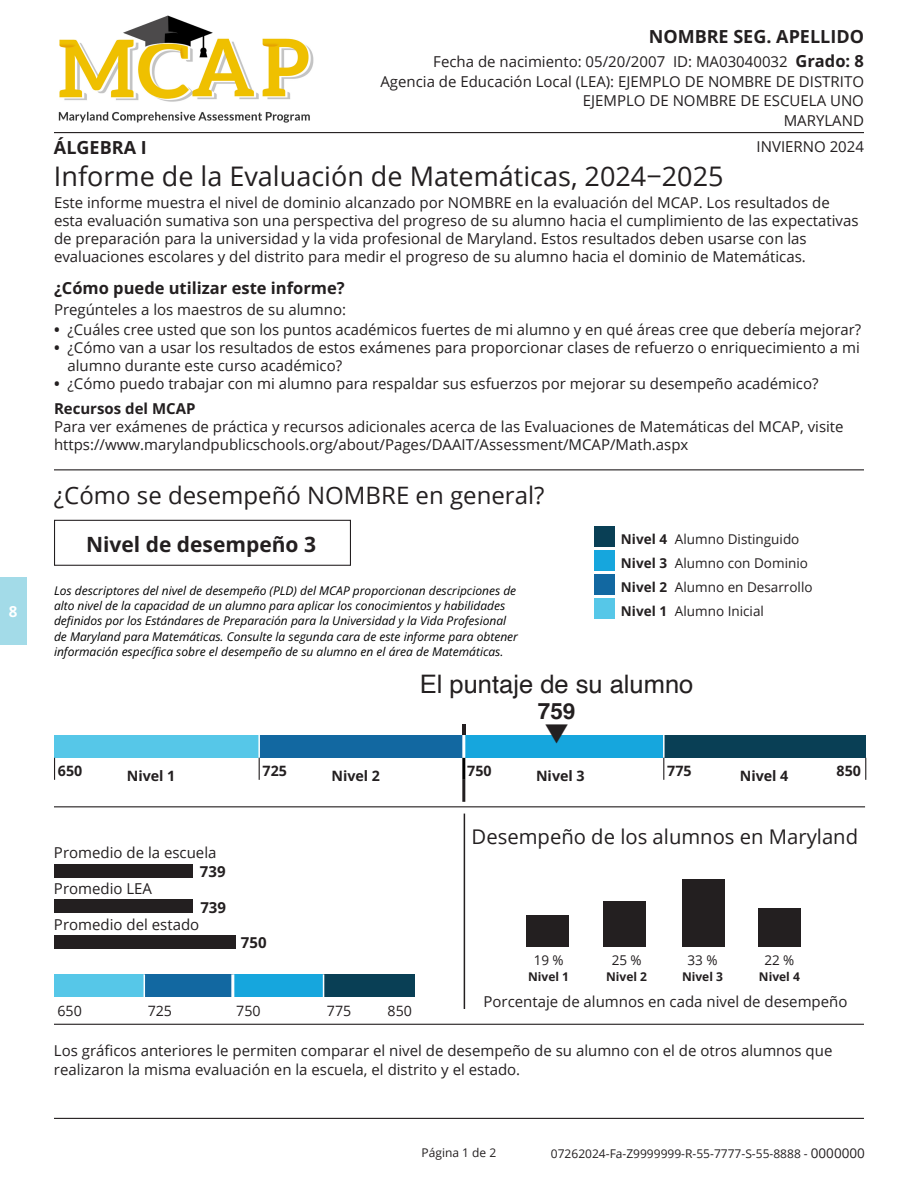
<style>
.page{position:relative;width:918px;height:1188px;background:#fff}
.page>*{position:absolute;margin:0;border:0;box-sizing:border-box;transform-origin:0 0}
.t1{font:27px "Open Sans";color:#231f20}
.t2{font:27px "MS Gothic";color:#231f20}
.t3{font:25.5px "Helvetica";color:#231f20}
.t4{font:24px "Open Sans";color:#231f20}
.t5{font:700 22.5px "Helvetica";color:#231f20}
.t6{font:700 21px "Open Sans";color:#231f20}
.t7{font:20.25px "Open Sans";color:#231f20}
.t8{font:700 18px "Open Sans";color:#231f20}
.t9{font:700 16.5px "Open Sans";color:#231f20}
.t10{font:700 15.15px "Open Sans";color:#fff}
.t11{font:15px/18px "Open Sans";color:#231f20}
.t12{font:700 15px "Open Sans";color:#231f20}
.t13{font:700 14.25px "Open Sans";color:#231f20}
.t14{font:14.25px "Open Sans";color:#231f20}
.t15{font:13.5px "Open Sans";color:#231f20}
.t16{font:italic 12px/15.5px "Open Sans";color:#000}
.t17{font:12px "Open Sans";color:#231f20}
.t18{font:700 12px "Open Sans";color:#231f20}
.s1{font-weight:700;font-size:16.5px}
.s2{font-weight:700}
.s3{font-size:13.5px}
</style>
<div class="page">
<div style="left:54px;top:520px;width:297px;height:46px;border:1px solid #231f20"></div>
<div style="left:0;top:578px;width:27px;height:67px;background:#a3dbe8"></div>
<hr style="left:54px;top:469px;width:810px;height:1px;background:#231f20">
<hr style="left:54px;top:1024px;width:810px;height:1px;background:#231f20">
<hr style="left:54px;top:1118px;width:810px;height:1px;background:#231f20">
<hr style="left:54px;top:132px;width:810px;height:1px;background:#231f20">
<hr style="left:54px;top:806px;width:811px;height:1px;background:#231f20">
<div style="left:594px;top:550px;width:20px;height:20px;background:#16a6dd"></div>
<div style="left:594px;top:574px;width:20px;height:20px;background:#1268a1"></div>
<div style="left:594px;top:527px;width:20px;height:20px;background:#093f55"></div>
<div style="left:594px;top:598px;width:20px;height:20px;background:#56c7e8"></div>
<div style="left:55px;top:735px;width:204px;height:23px;background:#56c7e8"></div>
<div style="left:259px;top:735px;width:205px;height:23px;background:#1268a1"></div>
<div style="left:464px;top:735px;width:200px;height:23px;background:#16a6dd"></div>
<div style="left:664px;top:735px;width:202px;height:23px;background:#093f55"></div>
<hr style="left:258px;top:735px;width:2px;height:23px;background:#fff">
<hr style="left:663px;top:735px;width:2px;height:23px;background:#fff">
<svg style="left:54px;top:758px;width:1px;height:22px"></svg>
<svg style="left:259px;top:758px;width:1px;height:22px"></svg>
<svg style="left:663px;top:758px;width:1px;height:22px"></svg>
<svg style="left:865px;top:758px;width:1px;height:22px"></svg>
<hr style="left:462px;top:758px;width:3px;height:22px;background:#000">
<hr style="left:462px;top:735px;width:3px;height:23px;background:#fff">
<hr style="left:462px;top:780px;width:3px;height:22px;background:#231f20">
<div style="left:54px;top:974px;width:90px;height:23px;background:#56c7e8"></div>
<div style="left:144px;top:974px;width:89px;height:23px;background:#1268a1"></div>
<div style="left:233px;top:974px;width:91px;height:23px;background:#16a6dd"></div>
<div style="left:324px;top:974px;width:91px;height:23px;background:#093f55"></div>
<svg style="left:144px;top:974px;width:1px;height:23px"></svg>
<svg style="left:323px;top:974px;width:1px;height:23px"></svg>
<hr style="left:231px;top:974px;width:3px;height:23px;background:#fff">
<hr style="left:464px;top:814px;width:1px;height:195px;background:#231f20">
<div style="left:526px;top:915px;width:43px;height:32px;background:#231f20"></div>
<div style="left:758px;top:908px;width:43px;height:39px;background:#231f20"></div>
<div style="left:682px;top:879px;width:43px;height:68px;background:#231f20"></div>
<div style="left:603px;top:902px;width:43px;height:45px;background:#231f20"></div>
<div style="left:54px;top:935px;width:181px;height:14px;background:#231f20"></div>
<div style="left:54px;top:900px;width:138px;height:13px;background:#231f20"></div>
<div style="left:54px;top:864px;width:138px;height:14px;background:#231f20"></div>
<img style="left:58px;top:15px;width:256px;height:108px">
<svg style="left:462px;top:724px;width:3px;height:11px"></svg>
<p class="t10" style="left:9px;top:601px;width:10px">8</p>
<p class="t8" style="left:649px;top:24px;width:217px">NOMBRE SEG. APELLIDO</p>
<p class="t11" style="left:433px;top:53px;width:432px">Fecha de nacimiento: 05/20/2007 ID: MA03040032 <span class="s1">Grado: 8</span></p>
<p class="t11" style="left:380px;top:72px;width:485px">Agencia de Educación Local (LEA): EJEMPLO DE NOMBRE DE DISTRITO</p>
<p class="t11" style="left:583px;top:92px;width:283px">EJEMPLO DE NOMBRE DE ESCUELA UNO</p>
<p class="t11" style="left:784px;top:111px;width:82px">MARYLAND</p>
<p class="t8" style="left:54px;top:134px;width:94px">ÁLGEBRA I</p>
<p class="t11" style="left:757px;top:137px;width:109px">INVIERNO 2024</p>
<p class="t1" style="left:54px;top:158px;width:671px">Informe de la Evaluación de Matemáticas, 2024−2025</p>
<p class="t11" style="left:54px;top:193px;width:806px">Este informe muestra el nivel de dominio alcanzado por NOMBRE en la evaluación del MCAP. Los resultados de esta evaluación sumativa son una perspectiva del progreso de su alumno hacia el cumplimiento de las expectativas de preparación para la universidad y la vida profesional de Maryland. Estos resultados deben usarse con las evaluaciones escolares y del distrito para medir el progreso de su alumno hacia el dominio de Matemáticas.</p>
<p class="t9" style="left:54px;top:276px;width:292px">¿Cómo puede utilizar este informe?</p>
<p class="t11" style="left:54px;top:300px;width:294px">Pregúnteles a los maestros de su alumno:</p>
<p class="t11" style="left:54px;top:320px;width:809px"><span class="s2">•</span> ¿Cuáles cree usted que son los puntos académicos fuertes de mi alumno y en qué áreas cree que debería mejorar?</p>
<p class="t11" style="left:68px;top:338px;width:794px;text-indent:-14px"><span class="s2">•</span> ¿Cómo van a usar los resultados de estos exámenes para proporcionar clases de refuerzo o enriquecimiento a mi alumno durante este curso académico?</p>
<p class="t11" style="left:54px;top:374px;width:766px"><span class="s2">•</span> ¿Cómo puedo trabajar con mi alumno para respaldar sus esfuerzos por mejorar su desempeño académico?</p>
<p class="t11" style="left:54px;top:400px;width:791px"><span class="s2">Recursos del MCAP<br></span>Para ver exámenes de práctica y recursos adicionales acerca de las Evaluaciones de Matemáticas del MCAP, visite https://www.marylandpublicschools.org/about/Pages/DAAIT/Assessment/MCAP/Math.aspx</p>
<p class="t4" style="left:54px;top:479px;width:492px">¿Cómo se desempeñó NOMBRE en general?</p>
<p class="t6" style="left:86px;top:530px;width:232px">Nivel de desempeño 3</p>
<p class="t16" style="left:54px;top:582px;width:466px">Los descriptores del nivel de desempeño (PLD) del MCAP proporcionan descripciones de alto nivel de la capacidad de un alumno para aplicar los conocimientos y habilidades definidos por los Estándares de Preparación para la Universidad y la Vida Profesional de Maryland para Matemáticas. Consulte la segunda cara de este informe para obtener información específica sobre el desempeño de su alumno en el área de Matemáticas.</p>
<p class="t15" style="left:621px;top:530px;width:180px"><span class="s2">Nivel 4</span> Alumno Distinguido</p>
<p class="t15" style="left:621px;top:554px;width:188px"><span class="s2">Nivel 3</span> Alumno con Dominio</p>
<p class="t15" style="left:621px;top:578px;width:193px"><span class="s2">Nivel 2</span> Alumno en Desarrollo</p>
<p class="t15" style="left:621px;top:602px;width:144px"><span class="s2">Nivel 1</span> Alumno Inicial</p>
<p class="t3" style="left:420px;top:664px;width:275px">El puntaje de su alumno</p>
<p class="t5" style="left:538px;top:697px;width:39px">759</p>
<p class="t2" style="left:543px;top:719px;width:28px">▼</p>
<p class="t13" style="left:58px;top:761px;width:26px">650</p>
<p class="t13" style="left:127px;top:766px;width:50px">Nivel 1</p>
<p class="t13" style="left:263px;top:761px;width:26px">725</p>
<p class="t13" style="left:331px;top:766px;width:50px">Nivel 2</p>
<p class="t13" style="left:467px;top:761px;width:26px">750</p>
<p class="t13" style="left:536px;top:766px;width:50px">Nivel 3</p>
<p class="t13" style="left:667px;top:761px;width:26px">775</p>
<p class="t13" style="left:740px;top:766px;width:50px">Nivel 4</p>
<p class="t13" style="left:837px;top:761px;width:26px">850</p>
<p class="t11" style="left:54px;top:843px;width:164px">Promedio de la escuela</p>
<p class="t12" style="left:200px;top:861px;width:27px">739</p>
<p class="t12" style="left:200px;top:897px;width:27px">739</p>
<p class="t11" style="left:54px;top:879px;width:100px">Promedio LEA</p>
<p class="t11" style="left:54px;top:915px;width:147px">Promedio del estado</p>
<p class="t12" style="left:241px;top:932px;width:27px">750</p>
<p class="t14" style="left:57px;top:1001px;width:26px">650</p>
<p class="t14" style="left:148px;top:1001px;width:26px">725</p>
<p class="t14" style="left:236px;top:1001px;width:26px">750</p>
<p class="t14" style="left:327px;top:1001px;width:26px">775</p>
<p class="t14" style="left:388px;top:1001px;width:26px">850</p>
<p class="t7" style="left:472px;top:822px;width:388px">Desempeño de los alumnos en Maryland</p>
<p class="t15" style="left:534px;top:950px;width:32px">19 %</p>
<p class="t15" style="left:612px;top:950px;width:32px">25 %</p>
<p class="t15" style="left:688px;top:950px;width:32px">33 %</p>
<p class="t15" style="left:764px;top:950px;width:32px">22 %</p>
<p class="t18" style="left:528px;top:968px;width:42px">Nivel 1</p>
<p class="t18" style="left:606px;top:968px;width:42px">Nivel 2</p>
<p class="t18" style="left:682px;top:968px;width:42px">Nivel 3</p>
<p class="t18" style="left:759px;top:968px;width:42px">Nivel 4</p>
<p class="t11" style="left:484px;top:992px;width:365px">Porcentaje de alumnos en cada nivel de desempeño</p>
<p class="t11" style="left:54px;top:1040px;width:780px;line-height:19.5px">Los gráficos anteriores le permiten comparar el nivel de desempeño de su alumno con el de otros alumnos que realizaron la misma evaluación en la escuela, el distrito y el estado.</p>
<p class="t17" style="left:422px;top:1144px;width:76px">Página 1 de 2</p>
<p class="t17" style="left:551px;top:1146px;width:316px">07262024-Fa-Z9999999-R-55-7777-S-55-8888 - <span class="s3">0000000</span></p>
</div>
